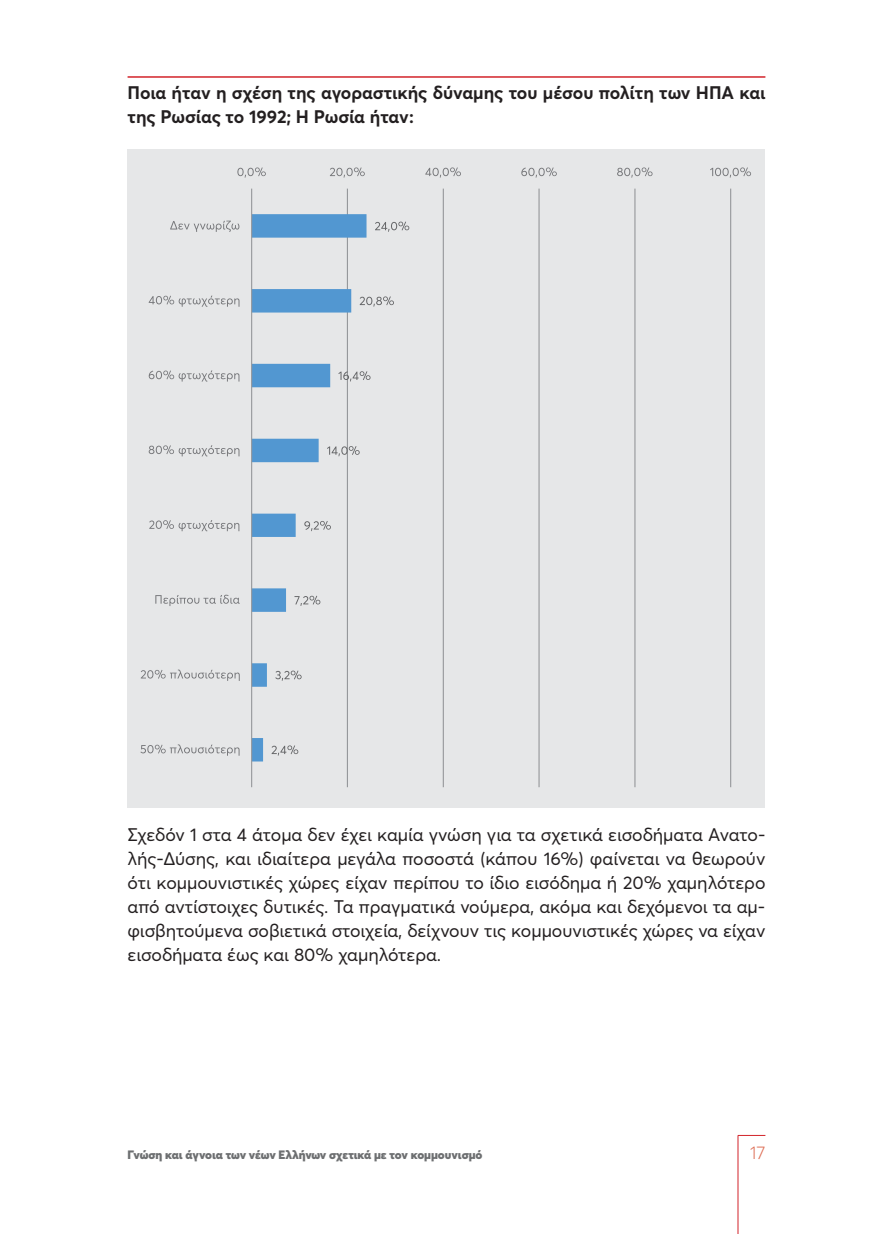
<style>
.page{position:relative;width:893px;height:1234px;background:#fff}
.page>*{position:absolute;margin:0;border:0;box-sizing:border-box;transform-origin:0 0}
.t1{font:18px/24px "Averta";letter-spacing:-.005em;color:#231f20;text-align:justify}
.t2{font:700 18px/24px "Averta";letter-spacing:-.005em;color:#231f20}
.t3{font:300 18px "Averta";color:#de6e55}
.t4{font:900 12px "Averta";letter-spacing:-.005em;color:#6d6f71}
</style>
<div class="page">
<svg style="left:738px;top:1134px;width:27px;height:1px"></svg>
<hr style="left:738px;top:1135px;width:1px;height:98px;background:#d2232a">
<hr style="left:128px;top:76px;width:637px;height:2px;background:#d2232a">
<div style="left:128px;top:149px;width:637px;height:658px;background:#e6e7e8"></div>
<hr style="left:347px;top:188px;width:1px;height:599px;background:#939598">
<hr style="left:443px;top:188px;width:1px;height:599px;background:#939598">
<hr style="left:538px;top:188px;width:2px;height:599px;background:#939598">
<hr style="left:634px;top:188px;width:1px;height:599px;background:#939598">
<hr style="left:730px;top:188px;width:1px;height:599px;background:#939598">
<svg style="left:252px;top:214px;width:114px;height:547px"></svg>
<hr style="left:251px;top:188px;width:1px;height:599px;background:#939598">
<svg style="left:375px;top:221px;width:34px;height:11px"></svg>
<svg style="left:360px;top:296px;width:34px;height:10px"></svg>
<svg style="left:338px;top:371px;width:33px;height:10px"></svg>
<svg style="left:327px;top:446px;width:33px;height:10px"></svg>
<svg style="left:304px;top:520px;width:27px;height:11px"></svg>
<svg style="left:294px;top:595px;width:26px;height:11px"></svg>
<svg style="left:275px;top:670px;width:27px;height:10px"></svg>
<svg style="left:272px;top:745px;width:26px;height:10px"></svg>
<svg style="left:237px;top:167px;width:29px;height:11px"></svg>
<svg style="left:330px;top:167px;width:35px;height:11px"></svg>
<svg style="left:425px;top:167px;width:36px;height:11px"></svg>
<svg style="left:521px;top:167px;width:36px;height:11px"></svg>
<svg style="left:617px;top:167px;width:35px;height:11px"></svg>
<svg style="left:710px;top:167px;width:41px;height:11px"></svg>
<svg style="left:170px;top:220px;width:69px;height:12px"></svg>
<svg style="left:149px;top:295px;width:90px;height:12px"></svg>
<svg style="left:149px;top:370px;width:90px;height:11px"></svg>
<svg style="left:149px;top:445px;width:90px;height:11px"></svg>
<svg style="left:149px;top:520px;width:90px;height:11px"></svg>
<svg style="left:155px;top:594px;width:85px;height:12px"></svg>
<svg style="left:141px;top:669px;width:99px;height:11px"></svg>
<svg style="left:140px;top:744px;width:100px;height:11px"></svg>
<p class="t2" style="left:128px;top:80px;width:639px">Ποια ήταν η σχέση της αγοραστικής δύναμης του μέσου πολίτη των ΗΠΑ και της Ρωσίας το 1992; Η Ρωσία ήταν:</p>
<p class="t1" style="left:128px;top:822px;width:639px">Σχεδόν 1 στα 4 άτομα δεν έχει καμία γνώση για τα σχετικά εισοδήματα Ανατο&shy;λής-Δύσης, και ιδιαίτερα μεγάλα ποσοστά (κάπου 16%) φαίνεται να θεωρούν ότι κομμουνιστικές χώρες είχαν περίπου το ίδιο εισόδημα ή 20% χαμηλότερο από αντίστοιχες δυτικές. Τα πραγματικά νούμερα, ακόμα και δεχόμενοι τα αμ&shy;φισβητούμενα σοβιετικά στοιχεία, δείχνουν τις κομμουνιστικές χώρες να είχαν εισοδήματα έως και 80% χαμηλότερα.</p>
<p class="t4" style="left:128px;top:1146px;width:356px">Γνώση και άγνοια των νέων Ελλήνων σχετικά με τον κομμουνισμό</p>
<p class="t3" style="left:750px;top:1140px;width:17px">17</p>
</div>
